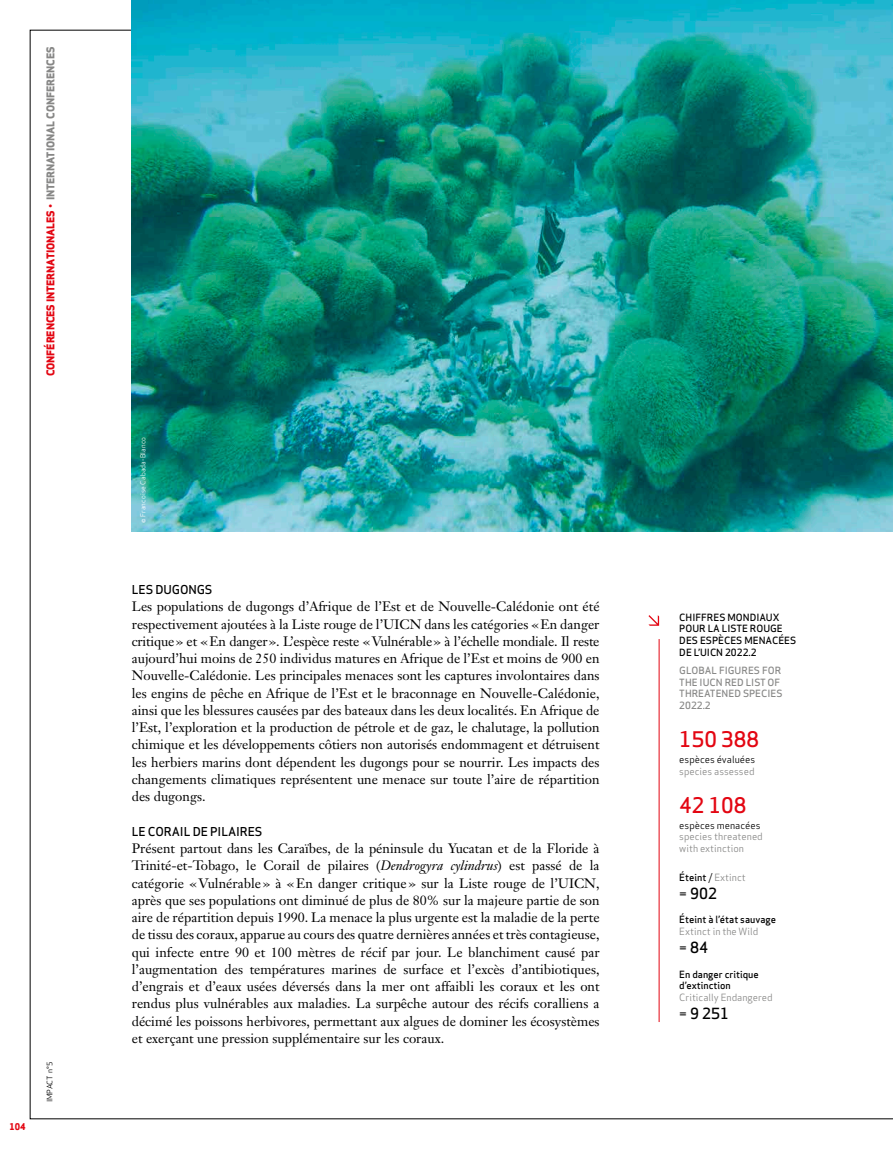
<style>
.page{position:relative;width:893px;height:1149px;background:#fff}
.page>*{position:absolute;margin:0;border:0;box-sizing:border-box;transform-origin:0 0}
.t1{font:500 21px "Apex Sans";color:#e30612}
.t2{font:500 15px "Apex Sans";color:#000}
.t3{font:13.5px/17.2px "Janson Text";color:#000;text-align:justify}
.t4{font:500 12px "Apex Sans";letter-spacing:-.01em;color:#000}
.t5{font:800 10.5px "Apex Sans";letter-spacing:-.01em;color:#e30612}
.t6{font:500 9.75px/11.7px "Apex Sans";color:#000}
.t7{font:9.75px/11.7px "Apex Sans";color:#878786}
.t8{font:500 9.75px/11.7px "Apex Sans";color:#878786}
.t9{font:9.75px "Apex Sans";color:#000}
.t10{font:800 9px "Apex Sans";color:#e30612}
.t11{font:7.5px "Apex Sans";letter-spacing:-.01em;color:#000}
.t12{font:6.9px "Apex Sans";letter-spacing:.02em;color:#fff}
.s1{color:#878786}
.s2{font-style:italic}
.s3{font-weight:500;color:#000}
.s4{color:#000}
.s5{font-weight:400}
</style>
<div class="page">
<img style="left:132px;top:0;width:761px;height:532px">
<svg style="left:648px;top:615px;width:11px;height:10px"></svg>
<hr style="left:659px;top:639px;width:1px;height:382px;background:#e30612">
<p class="t5" style="left:44px;top:376px;width:331px;rotate:-90deg">CONFÉRENCES INTERNATIONALES • <span class="s1">INTERNATIONAL CONFERENCES</span></p>
<p class="t10" style="left:9px;top:1120px;width:18px">104</p>
<p class="t11" style="left:44px;top:1101px;width:42px;rotate:-90deg">IMPACT n°5</p>
<p class="t12" style="left:137px;top:523px;width:88px;rotate:-90deg">© Francoise Cabada-Blanco</p>
<p class="t4" style="left:132px;top:579px;width:82px">LES DUGONGS</p>
<p class="t3" style="left:132px;top:597px;width:469px">Les populations de dugongs d’Afrique de l’Est et de Nouvelle-Calédonie ont été respectivement ajoutées à la Liste rouge de l’UICN dans les catégories «En danger critique» et «En danger». L’espèce reste «Vulnérable» à l’échelle mondiale. Il reste aujourd’hui moins de 250 individus matures en Afrique de l’Est et moins de 900 en Nouvelle-Calédonie. Les principales menaces sont les captures involontaires dans les engins de pêche en Afrique de l’Est et le braconnage en Nouvelle-Calédonie, ainsi que les blessures causées par des bateaux dans les deux localités. En Afrique de l’Est, l’exploration et la production de pétrole et de gaz, le chalutage, la pollution chimique et les développements côtiers non autorisés endommagent et détruisent les herbiers marins dont dépendent les dugongs pour se nourrir. Les impacts des changements climatiques représentent une menace sur toute l’aire de répartition des dugongs.</p>
<p class="t4" style="left:132px;top:820px;width:132px">LE CORAIL DE PILAIRES</p>
<p class="t3" style="left:132px;top:839px;width:469px">Présent partout dans les Caraïbes, de la péninsule du Yucatan et de la Floride à Trinité-et-Tobago, le Corail de pilaires (<span class="s2">Dendrogyra cylindrus</span>) est passé de la catégorie «Vulnérable» à «En danger critique» sur la Liste rouge de l’UICN, après que ses populations ont diminué de plus de 80% sur la majeure partie de son aire de répartition depuis 1990. La menace la plus urgente est la maladie de la perte de tissu des coraux, apparue au cours des quatre dernières années et très contagieuse, qui infecte entre 90 et 100 mètres de récif par jour. Le blanchiment causé par l’augmentation des températures marines de surface et l’excès d’antibiotiques, d’engrais et d’eaux usées déversés dans la mer ont affaibli les coraux et les ont rendus plus vulnérables aux maladies. La surpêche autour des récifs coralliens a décimé les poissons herbivores, permettant aux algues de dominer les écosystèmes et exerçant une pression supplémentaire sur les coraux.</p>
<p class="t6" style="left:679px;top:610px;width:118px">CHIFFRES MONDIAUX<br>POUR LA LISTE ROUGE<br>DES ESPÈCES MENACÉES<br>DE L’UICN 2022.2</p>
<p class="t8" style="left:679px;top:663px;width:105px">GLOBAL FIGURES FOR<br>THE IUCN RED LIST OF<br>THREATENED SPECIES<br>2022.2</p>
<h1 class="t1" style="left:679px;top:720px;width:81px">150 388</h1>
<p class="t9" style="left:679px;top:751px;width:77px">espèces évaluées</p>
<p class="t7" style="left:679px;top:764px;width:77px">species assessed</p>
<h1 class="t1" style="left:679px;top:786px;width:69px">42 108</h1>
<p class="t9" style="left:679px;top:816px;width:83px">espèces menacées</p>
<p class="t7" style="left:679px;top:829px;width:85px">species threatened with extinction</p>
<p class="t7" style="left:679px;top:870px;width:68px"><span class="s3">Éteint</span> <span class="s4">/</span> Extinct</p>
<p class="t2" style="left:679px;top:879px;width:39px"><span class="s5">=</span> 902</p>
<p class="t6" style="left:679px;top:912px;width:98px">Éteint à l’état sauvage</p>
<p class="t7" style="left:679px;top:924px;width:80px">Extinct in the Wild</p>
<p class="t2" style="left:679px;top:934px;width:30px"><span class="s5">=</span> 84</p>
<p class="t6" style="left:679px;top:966px;width:81px">En danger critique d’extinction</p>
<p class="t7" style="left:679px;top:990px;width:95px">Critically Endangered</p>
<p class="t2" style="left:679px;top:999px;width:51px"><span class="s5">=</span> 9 251</p>
</div>
